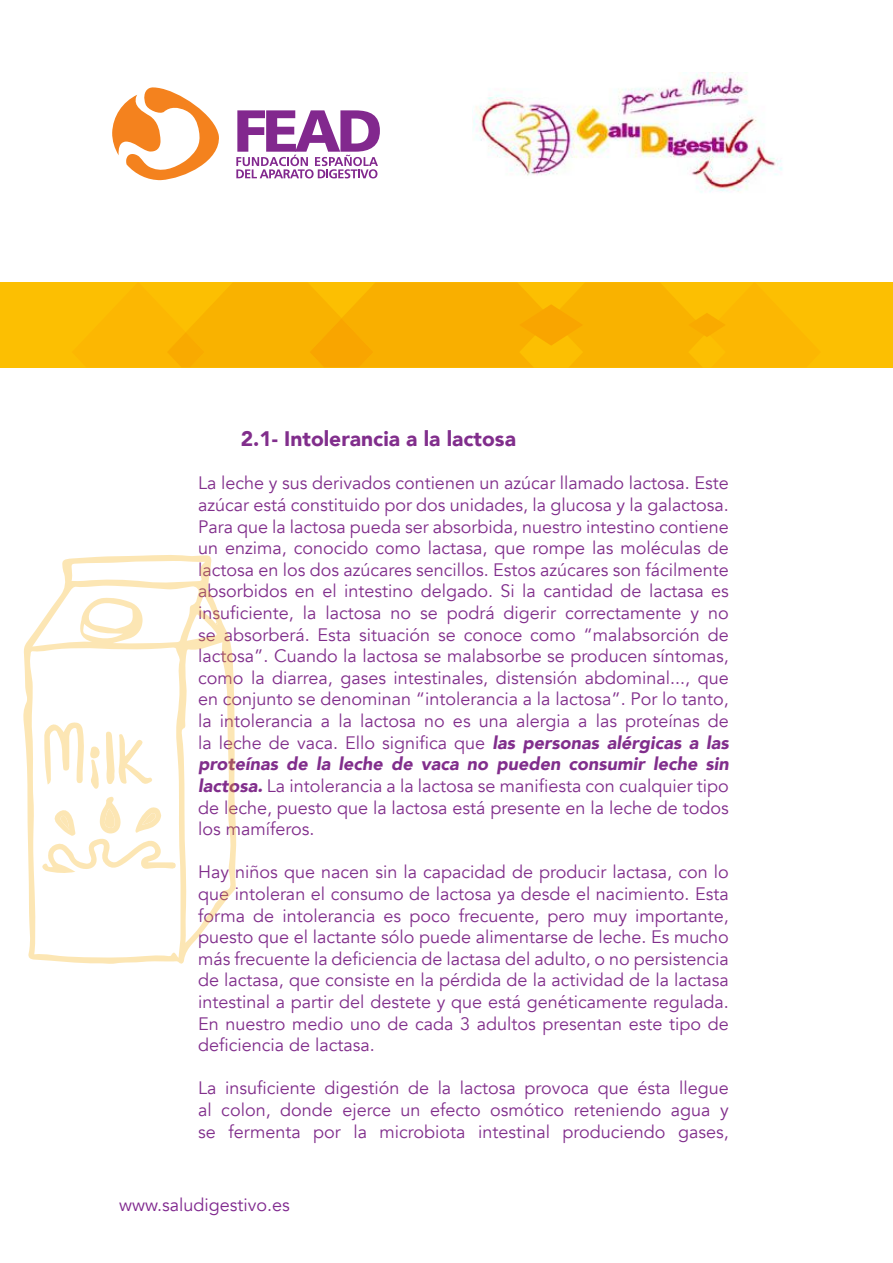
<style>
.page{position:relative;width:893px;height:1263px;background:#fff}
.page>*{position:absolute;margin:0;border:0;box-sizing:border-box;transform-origin:0 0}
.t1{font:900 21px "Avenir";color:#812e8c}
.t2{font:18px/21.6px "Avenir";color:#812e8c;text-align:justify}
.t3{font:18px "Avenir";color:#80298f}
.s1{font-weight:900;font-style:italic}
</style>
<div class="page">
<svg style="left:236px;top:110px;width:144px;height:68px"></svg>
<svg style="left:112px;top:87px;width:107px;height:93px"></svg>
<img style="left:472px;top:72px;width:311px;height:121px">
<svg style="left:23px;top:555px;width:213px;height:409px"></svg>
<svg style="left:44px;top:722px;width:40px;height:62px"></svg>
<svg style="left:90px;top:731px;width:62px;height:59px"></svg>
<svg style="left:42px;top:797px;width:134px;height:77px"></svg>
<div style="left:0;top:282px;width:893px;height:85px;background:#fcbf02"></div>
<svg style="left:167px;top:283px;width:559px;height:84px"></svg>
<p class="t1" style="left:241px;top:421px;width:277px">2.1- Intolerancia a la lactosa</p>
<p class="t2" style="left:198px;top:473px;width:532px">La leche y sus derivados contienen un azúcar llamado lactosa. Este azúcar está constituido por dos unidades, la glucosa y la galactosa.<br>Para que la lactosa pueda ser absorbida, nuestro intestino contiene un enzima, conocido como lactasa, que rompe las moléculas de lactosa en los dos azúcares sencillos. Estos azúcares son fácilmente absorbidos en el intestino delgado. Si la cantidad de lactasa es insuficiente, la lactosa no se podrá digerir correctamente y no se absorberá. Esta situación se conoce como “malabsorción de lactosa”. Cuando la lactosa se malabsorbe se producen síntomas, como la diarrea, gases intestinales, distensión abdominal..., que en conjunto se denominan “intolerancia a la lactosa”. Por lo tanto, la intolerancia a la lactosa no es una alergia a las proteínas de la leche de vaca. Ello significa que <span class="s1">las personas alérgicas a las proteínas de la leche de vaca no pueden consumir leche sin lactosa.</span> La intolerancia a la lactosa se manifiesta con cualquier tipo de leche, puesto que la lactosa está presente en la leche de todos los mamíferos.</p>
<p class="t2" style="left:198px;top:862px;width:532px">Hay niños que nacen sin la capacidad de producir lactasa, con lo que intoleran el consumo de lactosa ya desde el nacimiento. Esta forma de intolerancia es poco frecuente, pero muy importante, puesto que el lactante sólo puede alimentarse de leche. Es mucho más frecuente la deficiencia de lactasa del adulto, o no persistencia de lactasa, que consiste en la pérdida de la actividad de la lactasa intestinal a partir del destete y que está genéticamente regulada.<br>En nuestro medio uno de cada 3 adultos presentan este tipo de deficiencia de lactasa.</p>
<p class="t2" style="left:198px;top:1078px;width:532px">La insuficiente digestión de la lactosa provoca que ésta llegue al colon, donde ejerce un efecto osmótico reteniendo agua y se fermenta por la microbiota intestinal produciendo gases,</p>
<p class="t3" style="left:119px;top:1194px;width:172px">www.saludigestivo.es</p>
</div>
